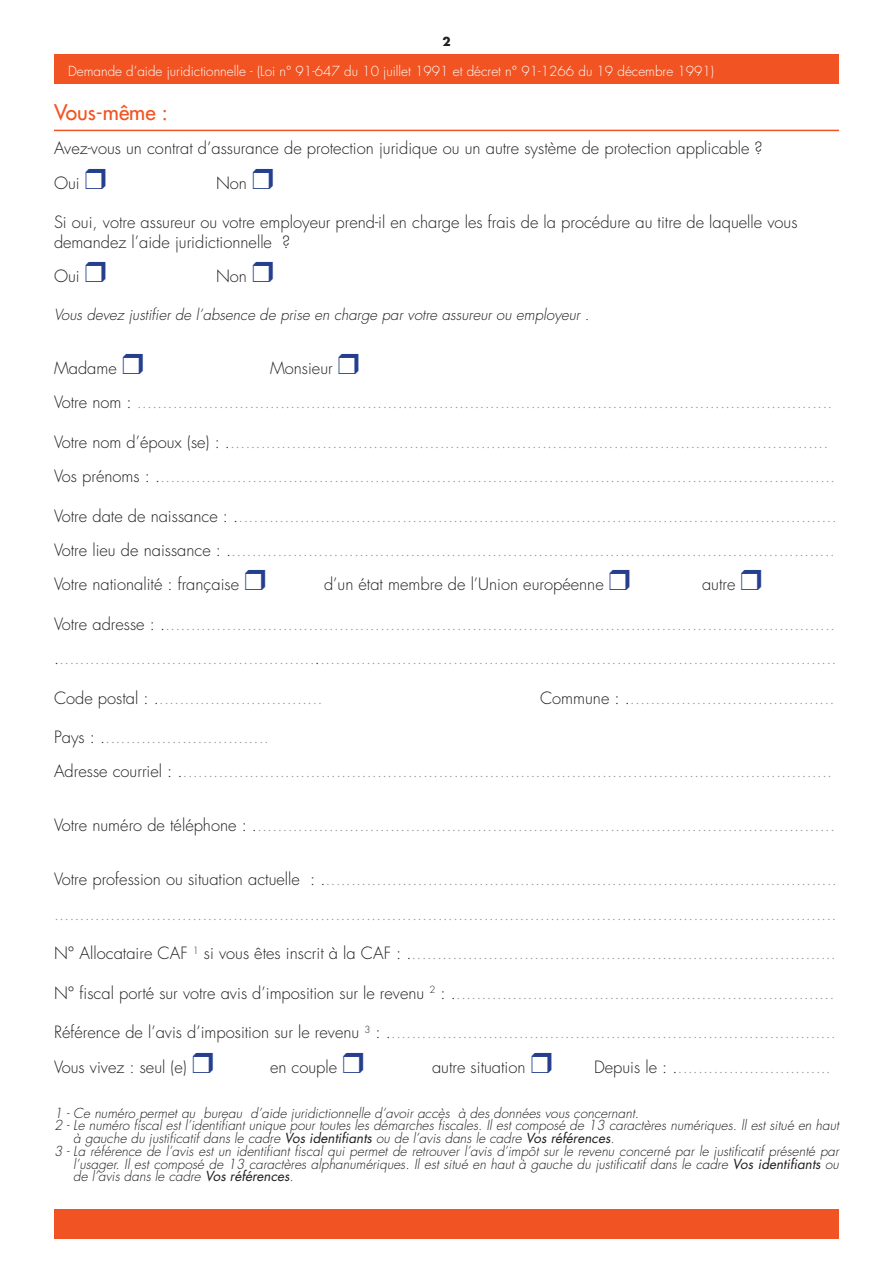
<style>
.page{position:relative;width:893px;height:1263px;background:#fff}
.page>*{position:absolute;margin:0;border:0;box-sizing:border-box;transform-origin:0 0}
.t1{font:21px "Futura";color:#f15422}
.t2{font:300 16.5px/34.2px "Futura";color:#939598}
.t3{font:300 16.5px/19.8px "Futura";color:#231f20}
.t4{font:italic 300 15px "Futura";color:#231f20}
.t5{font:italic 300 13.5px/12.8px "Futura";color:#231f20}
.t6{font:300 13.5px "Futura";color:#fff}
.t7{font:700 12px "Futura";color:#231f20}
.s1{color:#231f20}
.s2{font-weight:400}
</style>
<div class="page">
<div style="left:54px;top:54px;width:785px;height:30px;background:#f15422"></div>
<div style="left:54px;top:1209px;width:785px;height:29px;background:#f15422"></div>
<hr style="left:54px;top:130px;width:785px;height:1px;background:#f15422">
<p class="t7" style="left:442px;top:33px;width:10px">2</p>
<p class="t6" style="left:68px;top:62px;width:648px">Demande d’aide juridictionnelle - (Loi n° 91-647 du 10 juillet 1991 et décret n° 91-1266 du 19 décembre 1991)</p>
<p class="t1" style="left:54px;top:99px;width:115px">Vous-même :</p>
<p class="t3" style="left:54px;top:139px;width:710px">Avez-vous un contrat d’assurance de protection juridique ou un autre système de protection applicable ?</p>
<p class="t3" style="left:54px;top:173px;width:27px">Oui</p>
<p class="t3" style="left:216px;top:173px;width:33px">Non</p>
<p class="t3" style="left:54px;top:213px;width:745px">Si oui, votre assureur ou votre employeur prend-il en charge les frais de la procédure au titre de laquelle vous demandez l’aide juridictionnelle ?</p>
<p class="t3" style="left:54px;top:267px;width:27px">Oui</p>
<p class="t3" style="left:216px;top:267px;width:33px">Non</p>
<p class="t4" style="left:54px;top:305px;width:537px">Vous devez justifier de l’absence de prise en charge par votre assureur ou employeur .</p>
<p class="t3" style="left:54px;top:358px;width:64px">Madame</p>
<p class="t3" style="left:270px;top:358px;width:64px">Monsieur</p>
<p class="t2" style="left:54px;top:385px;width:780px"><span class="s1">Votre nom :</span> ........................................................................................................................................</p>
<p class="t2" style="left:54px;top:425px;width:776px"><span class="s1">Votre nom d’époux (se) : .</span>.....................................................................................................................</p>
<p class="t2" style="left:54px;top:459px;width:783px"><span class="s1">Vos prénoms : .</span>....................................................................................................................................</p>
<p class="t2" style="left:54px;top:499px;width:784px"><span class="s1">Votre date de naissance : .</span>.....................................................................................................................</p>
<p class="t2" style="left:54px;top:533px;width:782px"><span class="s1">Votre lieu de naissance : .</span>......................................................................................................................</p>
<p class="t3" style="left:54px;top:574px;width:187px">Votre nationalité : française</p>
<p class="t3" style="left:324px;top:574px;width:281px">d’un état membre de l’Union européenne</p>
<p class="t3" style="left:702px;top:574px;width:35px">autre</p>
<p class="t2" style="left:54px;top:607px;width:783px"><span class="s1">Votre adresse : .</span>...................................................................................................................................</p>
<p class="t2" style="left:54px;top:641px;width:784px"><span class="s1">.</span>..................................................<span class="s1">.</span>.....................................................................................................</p>
<p class="t2" style="left:54px;top:681px;width:270px"><span class="s1">Code postal : .</span>................................</p>
<p class="t2" style="left:540px;top:681px;width:296px"><span class="s1">Commune : .</span>........................................</p>
<p class="t2" style="left:54px;top:720px;width:216px"><span class="s1">Pays : .</span>................................</p>
<p class="t2" style="left:54px;top:754px;width:780px"><span class="s1">Adresse courriel : .</span>...............................................................................................................................</p>
<p class="t2" style="left:54px;top:808px;width:783px"><span class="s1">Votre numéro de téléphone : .</span>.................................................................................................................</p>
<p class="t2" style="left:54px;top:862px;width:784px"><span class="s1">Votre profession ou situation actuelle : .</span>.................................................................................................... .........................................................................................................................................................</p>
<p class="t2" style="left:54px;top:936px;width:783px"><span class="s1">N° Allocataire CAF</span> <sup>1</sup> <span class="s1">si vous êtes inscrit à la CAF : .</span>...................................................................................</p>
<p class="t2" style="left:54px;top:976px;width:782px"><span class="s1">N° fiscal porté sur votre avis d’imposition sur le revenu</span> <sup>2</sup> <span class="s1">: .</span>..........................................................................</p>
<p class="t2" style="left:54px;top:1015px;width:783px"><span class="s1">Référence de l’avis d’imposition sur le revenu</span> <sup>3</sup> <span class="s1">: .</span>.......................................................................................</p>
<p class="t3" style="left:54px;top:1057px;width:134px">Vous vivez : seul (e)</p>
<p class="t3" style="left:270px;top:1057px;width:69px">en couple</p>
<p class="t3" style="left:432px;top:1057px;width:95px">autre situation</p>
<p class="t2" style="left:594px;top:1050px;width:238px"><span class="s1">Depuis le : .</span>..............................</p>
<p class="t5" style="left:54px;top:1106px;width:587px">1 - Ce numéro permet au bureau d’aide juridictionnelle d’avoir accès à des données vous concernant.</p>
<p class="t5" style="left:73px;top:1119px;width:767px;text-indent:-19px">2 - Le numéro fiscal est l’identifiant unique pour toutes les démarches fiscales. Il est composé de 13 caractères numériques. ll est situé en haut à gauche du justificatif dans le cadre <span class="s2">Vos identifiants</span> ou de l’avis dans le cadre <span class="s2">Vos références</span>.</p>
<p class="t5" style="left:73px;top:1145px;width:767px;text-align:justify;text-indent:-19px">3 - La référence de l’avis est un identifiant fiscal qui permet de retrouver l’avis d’impôt sur le revenu concerné par le justificatif présenté par l’usager. Il est composé de 13 caractères alphanumériques. Il est situé en haut à gauche du justificatif dans le cadre <span class="s2">Vos identifiants</span> ou de l’avis dans le cadre <span class="s2">Vos références</span>.</p>
</div>
